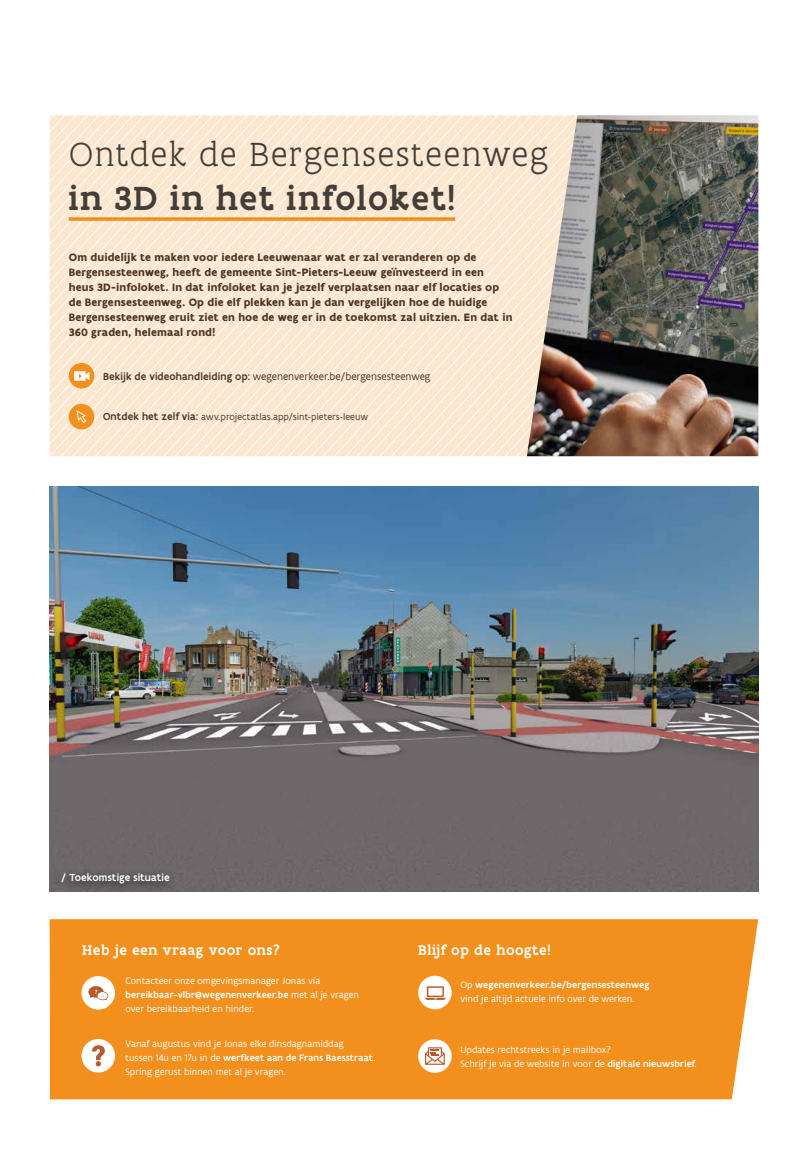
<style>
.page{position:relative;width:808px;height:1149px;background:#fff}
.page>*{position:absolute;margin:0;border:0;box-sizing:border-box;transform-origin:0 0}
.t1{font:300 35.9px "Flanders Art Serif";letter-spacing:.035em;color:#433e39}
.t2{font:500 35.9px "Flanders Art Serif";letter-spacing:.035em;color:#433e39}
.t3{font:500 15px "Flanders Art Serif";letter-spacing:.04em;color:#fff}
.t4{font:700 11.5px/15px "Flanders Art Sans";letter-spacing:.01em;color:#4d3527}
.t5{font:11px "Flanders Art Sans";color:#4d3527}
.t6{font:500 11px "Flanders Art Sans";letter-spacing:.01em;color:#fff}
.t7{font:10px/14px "Flanders Art Sans";color:#fff}
.t8{font:10px "Flanders Art Sans";letter-spacing:.005em;color:#4d3527}
.s1{font-weight:500}
.s2{font-weight:500;font-size:11px}
</style>
<div class="page">
<img style="left:50px;top:486px;width:708px;height:405px">
<div style="left:52px;top:867px;width:126px;height:27px;background:#000;opacity:.83"></div>
<svg style="left:50px;top:115px;width:477px;height:11px;background:#fce9d4"></svg>
<svg style="left:50px;top:126px;width:477px;height:12px;background:#fce8d2"></svg>
<svg style="left:50px;top:138px;width:477px;height:13px;background:#fce8d2"></svg>
<svg style="left:50px;top:151px;width:477px;height:12px;background:#fce8d2"></svg>
<svg style="left:50px;top:163px;width:477px;height:13px;background:#fce8d2"></svg>
<svg style="left:50px;top:176px;width:477px;height:12px;background:#fce8d2"></svg>
<svg style="left:50px;top:188px;width:477px;height:13px;background:#fce8d2"></svg>
<svg style="left:50px;top:201px;width:477px;height:12px;background:#fce8d2"></svg>
<svg style="left:50px;top:213px;width:477px;height:13px;background:#fce8d2"></svg>
<svg style="left:50px;top:226px;width:477px;height:12px;background:#fce8d2"></svg>
<svg style="left:50px;top:238px;width:477px;height:13px;background:#fce8d2"></svg>
<svg style="left:50px;top:251px;width:477px;height:12px;background:#fce8d2"></svg>
<svg style="left:50px;top:263px;width:477px;height:13px;background:#fce8d2"></svg>
<svg style="left:50px;top:276px;width:477px;height:12px;background:#fce8d2"></svg>
<svg style="left:50px;top:288px;width:477px;height:13px;background:#fce8d2"></svg>
<svg style="left:50px;top:301px;width:477px;height:12px;background:#fce8d2"></svg>
<svg style="left:50px;top:313px;width:477px;height:13px;background:#fce8d2"></svg>
<svg style="left:50px;top:326px;width:477px;height:12px;background:#fce8d2"></svg>
<svg style="left:50px;top:338px;width:477px;height:12px;background:#fce8d2"></svg>
<svg style="left:50px;top:350px;width:477px;height:13px;background:#fce8d2"></svg>
<svg style="left:50px;top:363px;width:477px;height:12px;background:#fce8d2"></svg>
<svg style="left:50px;top:375px;width:477px;height:13px;background:#fce8d2"></svg>
<svg style="left:50px;top:388px;width:477px;height:12px;background:#fce8d2"></svg>
<svg style="left:50px;top:400px;width:477px;height:10px;background:#fce8d2"></svg>
<svg style="left:69px;top:217px;width:386px;height:4px;background:#f39931"></svg>
<img style="left:527px;top:115px;width:231px;height:341px">
<div style="left:69px;top:404px;width:25px;height:25px;background:#f38f1c;border-radius:50%"></div>
<div style="left:69px;top:363px;width:25px;height:25px;background:#f38f1c;border-radius:50%"></div>
<svg style="left:74px;top:371px;width:16px;height:9px"></svg>
<svg style="left:50px;top:410px;width:677px;height:46px;background:#d6bda7"></svg>
<div style="left:50px;top:919px;width:708px;height:179px;background:#f38f1c"></div>
<div style="left:81px;top:1038px;width:34px;height:34px;background:#fff;border-radius:50%"></div>
<svg style="left:91px;top:1045px;width:14px;height:22px"></svg>
<div style="left:418px;top:975px;width:34px;height:33px;background:#fff;border-radius:50%"></div>
<svg style="left:425px;top:986px;width:21px;height:13px"></svg>
<svg style="left:418px;top:1038px;width:34px;height:34px"></svg>
<svg style="left:425px;top:1046px;width:20px;height:18px"></svg>
<div style="left:81px;top:975px;width:34px;height:34px;background:#fff;border-radius:50%"></div>
<svg style="left:88px;top:986px;width:20px;height:13px"></svg>
<h1 class="t1" style="left:69px;top:133px;width:481px">Ontdek de Bergensesteenweg</h1>
<h1 class="t2" style="left:69px;top:175px;width:388px">in 3D in het infoloket!</h1>
<p class="t4" style="left:69px;top:250px;width:445px">Om duidelijk te maken voor iedere Leeuwenaar wat er zal veranderen op de Bergensesteenweg, heeft de gemeente Sint-Pieters-Leeuw geïnvesteerd in een<br>heus 3D-infoloket. In dat infoloket kan je jezelf verplaatsen naar elf locaties op de Bergensesteenweg. Op die elf plekken kan je dan vergelijken hoe de huidige Bergensesteenweg eruit ziet en hoe de weg er in de toekomst zal uitzien. En dat in 360 graden, helemaal rond!</p>
<p class="t5" style="left:103px;top:370px;width:329px"><span class="s1">Bekijk de videohandleiding op:</span> wegenenverkeer.be/bergensesteenweg</p>
<p class="t8" style="left:103px;top:410px;width:267px"><span class="s2">Ontdek het zelf via:</span> awv.projectatlas.app/sint-pieters-leeuw</p>
<p class="t6" style="left:61px;top:870px;width:110px">/ Toekomstige situatie</p>
<h2 class="t3" style="left:82px;top:939px;width:199px">Heb je een vraag voor ons?</h2>
<p class="t7" style="left:126px;top:973px;width:235px">Contacteer onze omgevingsmanager Jonas via <span class="s1">bereikbaar-vlbr@wegenenverkeer.be</span> met al je vragen over bereikbaarheid en hinder.</p>
<p class="t7" style="left:126px;top:1035px;width:251px">Vanaf augustus vind je Jonas elke dinsdagnamiddag<br>tussen 14u en 17u in de <span class="s1">werfkeet aan de Frans Baesstraat</span>.<br>Spring gerust binnen met al je vragen.</p>
<h2 class="t3" style="left:418px;top:939px;width:134px">Blijf op de hoogte!</h2>
<p class="t7" style="left:460px;top:977px;width:191px">Op <span class="s1">wegenenverkeer.be/bergensesteenweg </span>vind je altijd actuele info over de werken.</p>
<p class="t7" style="left:460px;top:1041px;width:238px">Updates rechtstreeks in je mailbox?<br>Schrijf je via de website in voor de <span class="s1">digitale nieuwsbrief</span>.</p>
</div>
